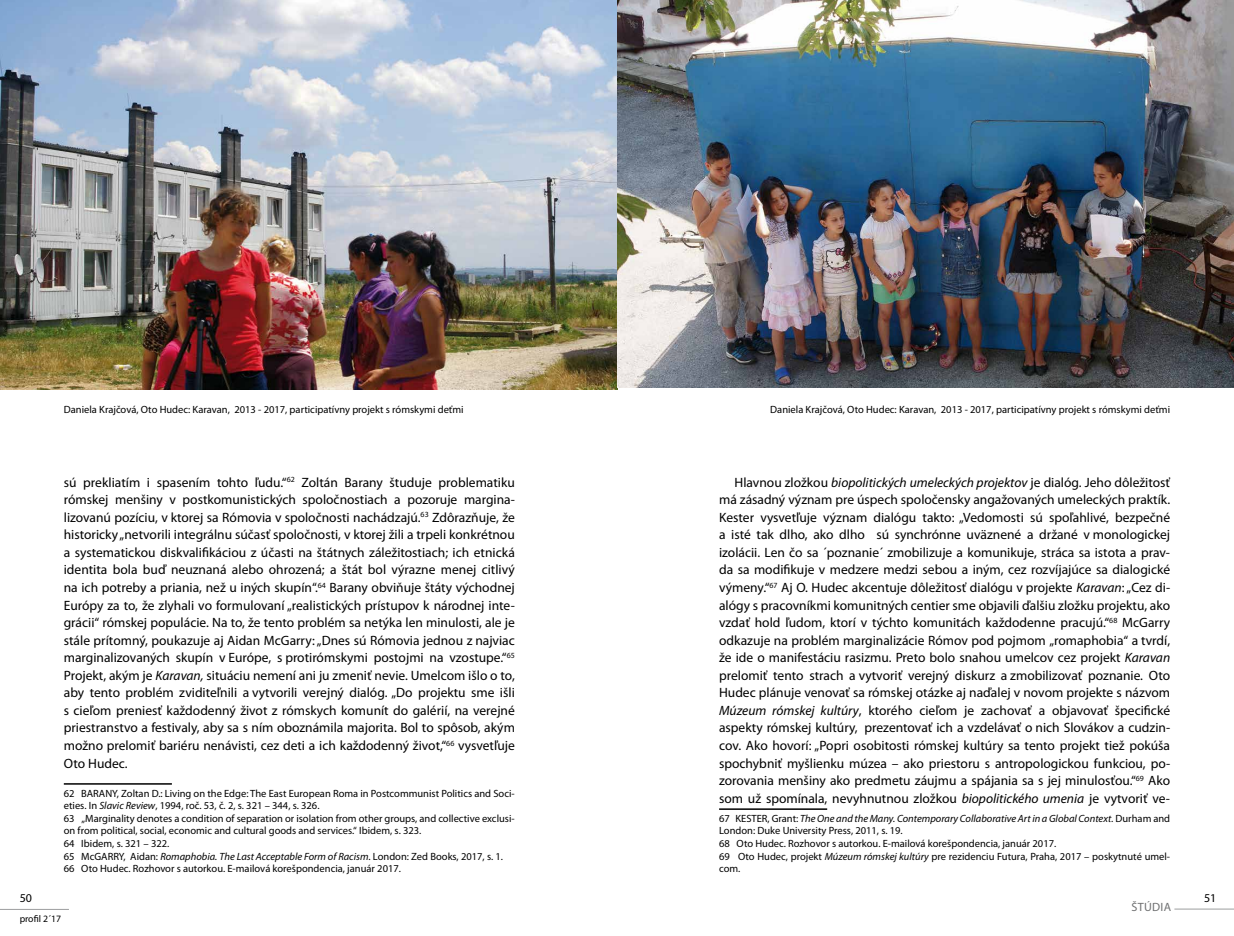
<style>
.page{position:relative;width:1234px;height:936px;background:#fff}
.page>*{position:absolute;margin:0;border:0;box-sizing:border-box;transform-origin:0 0}
.t1{font:13.5px/17.5px "Myriad Pro";color:#000;text-align:justify}
.t2{font:12px "Myriad Pro";letter-spacing:.025em;color:#707172}
.t3{font:12px "Myriad Pro";color:#000}
.t4{font:10.5px/12.6px "Myriad Pro";color:#000}
.t5{font:9.75px "Myriad Pro";color:#000}
.s1{font-style:italic}
</style>
<div class="page">
<hr style="left:0;top:908px;width:69px;height:1px;background:#9c9e9f">
<hr style="left:1174px;top:908px;width:59px;height:1px;background:#9c9e9f">
<hr style="left:719px;top:808px;width:108px;height:1px;background:#000">
<hr style="left:64px;top:783px;width:108px;height:1px;background:#000">
<img style="left:0;top:0;width:1233px;height:389px">
<p class="t4" style="left:64px;top:403px;width:401px">Daniela Krajčová, Oto Hudec: Karavan, 2013 - 2017, participatívny projekt s rómskymi deťmi</p>
<p class="t4" style="left:770px;top:403px;width:401px">Daniela Krajčová, Oto Hudec: Karavan, 2013 - 2017, participatívny projekt s rómskymi deťmi</p>
<p class="t1" style="left:64px;top:473px;width:452px">sú prekliatím i spasením tohto ľudu.“<sup>62</sup> Zoltán Barany študuje problematiku rómskej menšiny v postkomunistických spoločnostiach a pozoruje margina&shy;lizovanú pozíciu, v ktorej sa Rómovia v spoločnosti nachádzajú.<sup>63</sup> Zdôrazňuje, že historicky „netvorili integrálnu súčasť spoločnosti, v ktorej žili a trpeli konkrétnou a systematickou diskvalifikáciou z účasti na štátnych záležitostiach; ich etnická identita bola buď neuznaná alebo ohrozená; a štát bol výrazne menej citlivý na ich potreby a priania, než u iných skupín“.<sup>64</sup> Barany obviňuje štáty východnej Európy za to, že zlyhali vo formulovaní „realistických prístupov k národnej inte&shy;grácii“ rómskej populácie. Na to, že tento problém sa netýka len minulosti, ale je stále prítomný, poukazuje aj Aidan McGarry: „Dnes sú Rómovia jednou z najviac marginalizovaných skupín v Európe, s protirómskymi postojmi na vzostupe.“<sup>65<br></sup>Projekt, akým je <span class="s1">Karavan,</span> situáciu nemení ani ju zmeniť nevie. Umelcom išlo o to, aby tento problém zviditeľnili a vytvorili verejný dialóg. „Do projektu sme išli s cieľom preniesť každodenný život z rómskych komunít do galérií, na verejné priestranstvo a festivaly, aby sa s ním oboznámila majorita. Bol to spôsob, akým možno prelomiť bariéru nenávisti, cez deti a ich každodenný život,“<sup>66</sup> vysvetľuje Oto Hudec.</p>
<p class="t4" style="left:64px;top:786px;width:452px">62 BARANY, Zoltan D.: Living on the Edge: The East European Roma in Postcommunist Politics and Soci&shy;eties. In <span class="s1">Slavic Review</span>, 1994, roč. 53, č. 2, s. 321 – 344, s. 326.<br>63 „Marginality denotes a condition of separation or isolation from other groups, and collective exclusi&shy;on from political, social, economic and cultural goods and services.“ Ibidem, s. 323.<br>64 Ibidem, s. 321 – 322.<br>65 McGARRY, Aidan: <span class="s1">Romaphobia. The Last Acceptable Form of Racism</span>. London: Zed Books, 2017, s. 1.<br>66 Oto Hudec. Rozhovor s autorkou. E-mailová korešpondencia, január 2017.</p>
<p class="t1" style="left:719px;top:473px;width:452px;text-indent:15px">Hlavnou zložkou <span class="s1">biopolitických umeleckých projektov</span> je dialóg. Jeho dôležitosť má zásadný význam pre úspech spoločensky angažovaných umeleckých praktík.<br>Kester vysvetľuje význam dialógu takto: „Vedomosti sú spoľahlivé, bezpečné a isté tak dlho, ako dlho sú synchrónne uväznené a držané v monologickej izolácii. Len čo sa ´poznanie´ zmobilizuje a komunikuje, stráca sa istota a prav&shy;da sa modifikuje v medzere medzi sebou a iným, cez rozvíjajúce sa dialogické výmeny.“<sup>67</sup> Aj O. Hudec akcentuje dôležitosť dialógu v projekte <span class="s1">Karavan</span>: „Cez di&shy;alógy s pracovníkmi komunitných centier sme objavili ďalšiu zložku projektu, ako vzdať hold ľudom, ktorí v týchto komunitách každodenne pracujú.“<sup>68</sup> McGarry odkazuje na problém marginalizácie Rómov pod pojmom „romaphobia“ a tvrdí, že ide o manifestáciu rasizmu. Preto bolo snahou umelcov cez projekt <span class="s1">Karavan </span>prelomiť tento strach a vytvoriť verejný diskurz a zmobilizovať poznanie. Oto Hudec plánuje venovať sa rómskej otázke aj naďalej v novom projekte s názvom <span class="s1">Múzeum rómskej kultúry</span>, ktorého cieľom je zachovať a objavovať špecifické aspekty rómskej kultúry, prezentovať ich a vzdelávať o nich Slovákov a cudzin&shy;cov. Ako hovorí: „Popri osobitosti rómskej kultúry sa tento projekt tiež pokúša spochybniť myšlienku múzea – ako priestoru s antropologickou funkciou, po&shy;zorovania menšiny ako predmetu záujmu a spájania sa s jej minulosťou.“<sup>69</sup> Ako som už spomínala, nevyhnutnou zložkou <span class="s1">biopolitického umenia</span> je vytvoriť ve-</p>
<p class="t4" style="left:719px;top:812px;width:452px">67 KESTER, Grant: <span class="s1">The One and the Many. Contemporary Collaborative Art in a Global Context.</span> Durham and London: Duke University Press, 2011, s. 19.<br>68 Oto Hudec. Rozhovor s autorkou. E-mailová korešpondencia, január 2017.<br>69 Oto Hudec, projekt <span class="s1">Múzeum rómskej kultúry</span> pre rezidenciu Futura, Praha, 2017 – poskytnuté umel&shy;com.</p>
<p class="t3" style="left:20px;top:891px;width:14px">50</p>
<p class="t3" style="left:1203px;top:891px;width:14px">51</p>
<p class="t2" style="left:1131px;top:900px;width:41px">ŠTÚDIA</p>
<p class="t5" style="left:20px;top:913px;width:43px">profil 2´17</p>
</div>
